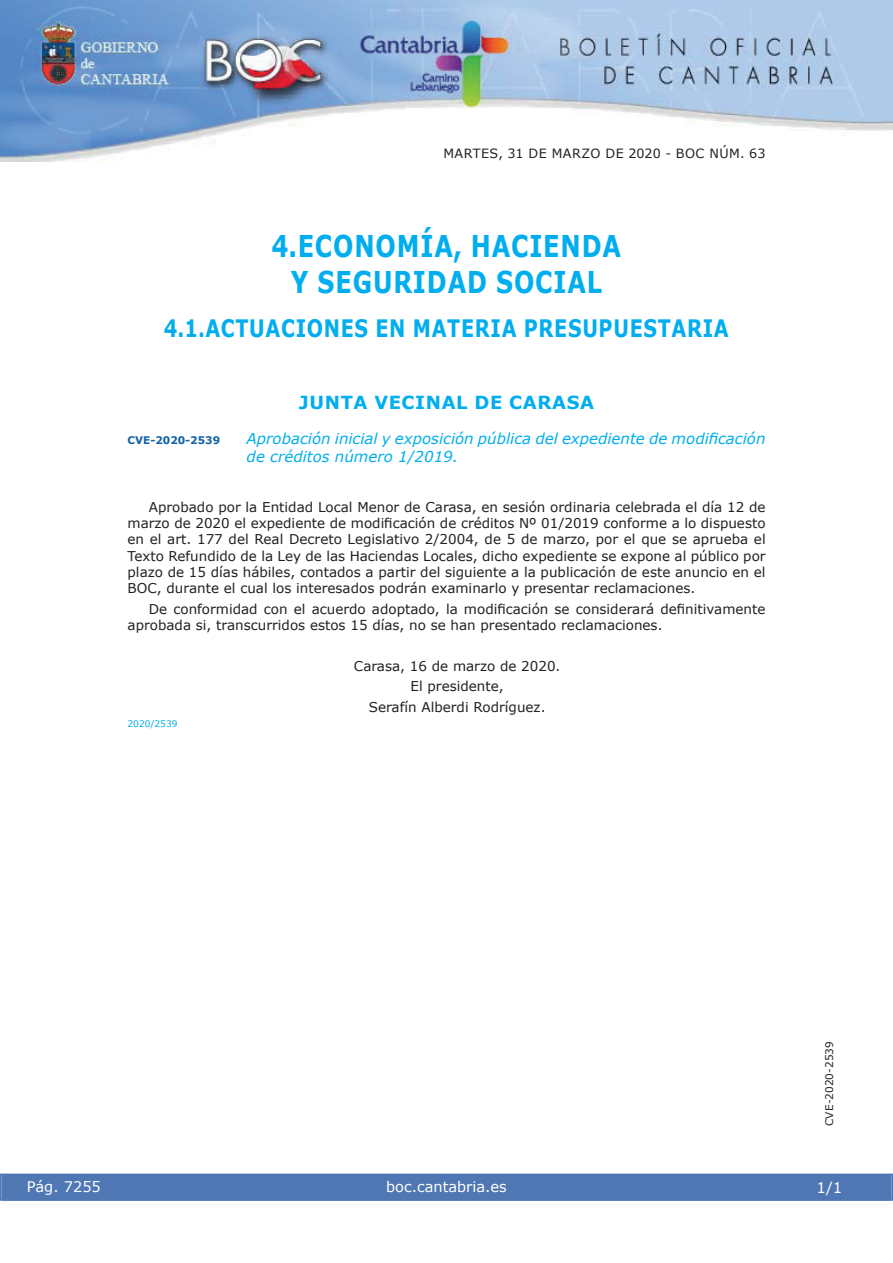
<style>
.page{position:relative;width:893px;height:1263px;background:#fff}
.page>*{position:absolute;margin:0;border:0;box-sizing:border-box;transform-origin:0 0}
.t1{font:700 30px/36px "Verdana";letter-spacing:.035em;color:#00aeef;text-align:center;scale:.8 1}
.t2{font:700 24px "Verdana";letter-spacing:.035em;color:#00aeef;scale:.8 1}
.t3{font:700 18px "Verdana";letter-spacing:.035em;color:#00aeef}
.t4{font:italic 15px/18px "Verdana";color:#00aeef}
.t5{font:15px "Verdana";color:#fff}
.t6{font:14.55px "Verdana";color:#fff}
.t7{font:13.5px/16.2px "Verdana";color:#231f20;text-align:justify}
.t8{font:12.75px "Verdana";letter-spacing:.035em;color:#231f20}
.t9{font:10.5px "Verdana";color:#231f20}
.t10{font:700 10.5px "Verdana";color:#1263a9}
.t11{font:9px "Verdana";color:#00aeef}
</style>
<div class="page">
<img style="left:0;top:0;width:893px;height:161px">
<div style="left:1px;top:1174px;width:890px;height:27px;background:#4f77b3"></div>
<div style="left:0;top:1174px;width:893px;height:27px;border:1px solid #4f77b3"></div>
<p class="t8" style="left:443px;top:145px;width:323px">MARTES, 31 DE MARZO DE 2020 - BOC NÚM. 63</p>
<h1 class="t1" style="left:271px;top:227px;width:438px">4.ECONOMÍA, HACIENDA<br>Y SEGURIDAD SOCIAL</h1>
<h2 class="t2" style="left:164px;top:313px;width:708px">4.1.ACTUACIONES EN MATERIA PRESUPUESTARIA</h2>
<h3 class="t3" style="left:299px;top:391px;width:297px">JUNTA VECINAL DE CARASA</h3>
<p class="t10" style="left:128px;top:433px;width:94px">CVE-2020-2539</p>
<p class="t4" style="left:247px;top:429px;width:520px">Aprobación inicial y exposición pública del expediente de modificación de créditos número 1/2019.</p>
<p class="t7" style="left:128px;top:499px;width:640px;text-indent:21px">Aprobado por la Entidad Local Menor de Carasa, en sesión ordinaria celebrada el día 12 de marzo de 2020 el expediente de modificación de créditos Nº 01/2019 conforme a lo dispuesto en el art. 177 del Real Decreto Legislativo 2/2004, de 5 de marzo, por el que se aprueba el Texto Refundido de la Ley de las Haciendas Locales, dicho expediente se expone al público por plazo de 15 días hábiles, contados a partir del siguiente a la publicación de este anuncio en el BOC, durante el cual los interesados podrán examinarlo y presentar reclamaciones.</p>
<p class="t7" style="left:128px;top:600px;width:639px;text-indent:21px">De conformidad con el acuerdo adoptado, la modificación se considerará definitivamente aprobada si, transcurridos estos 15 días, no se han presentado reclamaciones.</p>
<p class="t7" style="left:354px;top:655px;width:208px;line-height:20.4px;text-align:center">Carasa, 16 de marzo de 2020.<br>El presidente,<br>Serafín Alberdi Rodríguez.</p>
<p class="t11" style="left:128px;top:718px;width:51px">2020/2539</p>
<p class="t6" style="left:27px;top:1177px;width:76px">Pág. 7255</p>
<p class="t6" style="left:386px;top:1178px;width:122px">boc.cantabria.es</p>
<p class="t9" style="left:823px;top:1126px;width:87px;rotate:-90deg">CVE-2020-2539</p>
<p class="t5" style="left:816px;top:1178px;width:27px">1/1</p>
</div>
